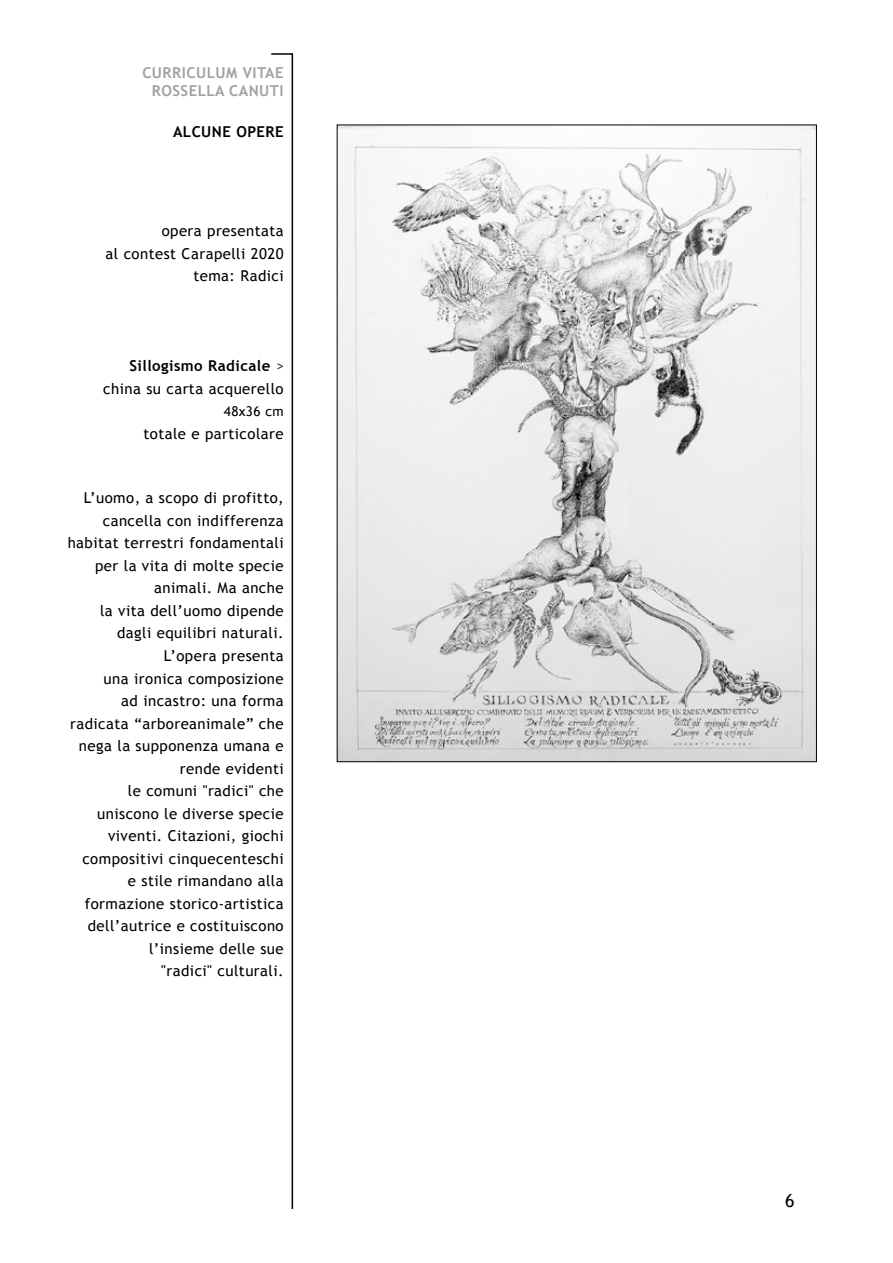
<style>
.page{position:relative;width:893px;height:1263px;background:#fff}
.page>*{position:absolute;margin:0;border:0;box-sizing:border-box;transform-origin:0 0}
.t1{font:18px "Trebuchet MS";color:#000}
.t2{font:15px/22.5px "Trebuchet MS";letter-spacing:.03em;color:#000;text-align:right}
.t3{font:700 15px "Trebuchet MS";color:#9fa1a4}
.t4{font:700 15px "Trebuchet MS";color:#000}
.t5{font:13.5px "Trebuchet MS";letter-spacing:.03em;color:#000}
.s1{font-weight:700}
.s2{font-style:italic;color:#2d2d2d}
</style>
<div class="page">
<svg style="left:271px;top:53px;width:23px;height:1156px"></svg>
<img style="left:339px;top:127px;width:476px;height:633px">
<p class="t3" style="left:142px;top:63px;width:11px">CURRICULU</p>
<p class="t3" style="left:226px;top:63px;width:35px">M VITAE</p>
<p class="t3" style="left:152px;top:81px;width:20px">ROSSELLA</p>
<p class="t3" style="left:229px;top:81px;width:20px">CANUTI</p>
<p class="t4" style="left:173px;top:122px;width:11px">ALCUNE</p>
<p class="t4" style="left:236px;top:122px;width:11px">OPERE</p>
<p class="t2" style="left:106px;top:220px;width:180px">opera presentata<br>al contest Carapelli 2020 tema: Radici</p>
<p class="t2" style="left:103px;top:355px;width:182px"><span class="s1">SILLOGISMO RADICALE</span> <span class="s2">&gt; </span>china su carta acquerello</p>
<p class="t5" style="left:224px;top:404px;width:61px">48x36 cm</p>
<p class="t2" style="left:143px;top:423px;width:142px">totale e particolare</p>
<p class="t2" style="left:68px;top:487px;width:218px">L’uomo, a scopo di profitto, cancella con indifferenza habitat terrestri fondamentali per la vita di molte specie animali. Ma anche<br>la vita dell’uomo dipende dagli equilibri naturali.<br>L’opera presenta<br>una ironica composizione<br>ad incastro: una forma radicata “arboreanimale” che nega la supponenza umana e rende evidenti<br>le comuni "radici" che uniscono le diverse specie viventi. Citazioni, giochi compositivi cinquecenteschi<br>e stile rimandano alla formazione storico-artistica dell’autrice e costituiscono l’insieme delle sue<br>"radici" culturali.</p>
<p class="t1" style="left:785px;top:1190px;width:11px">6</p>
</div>
